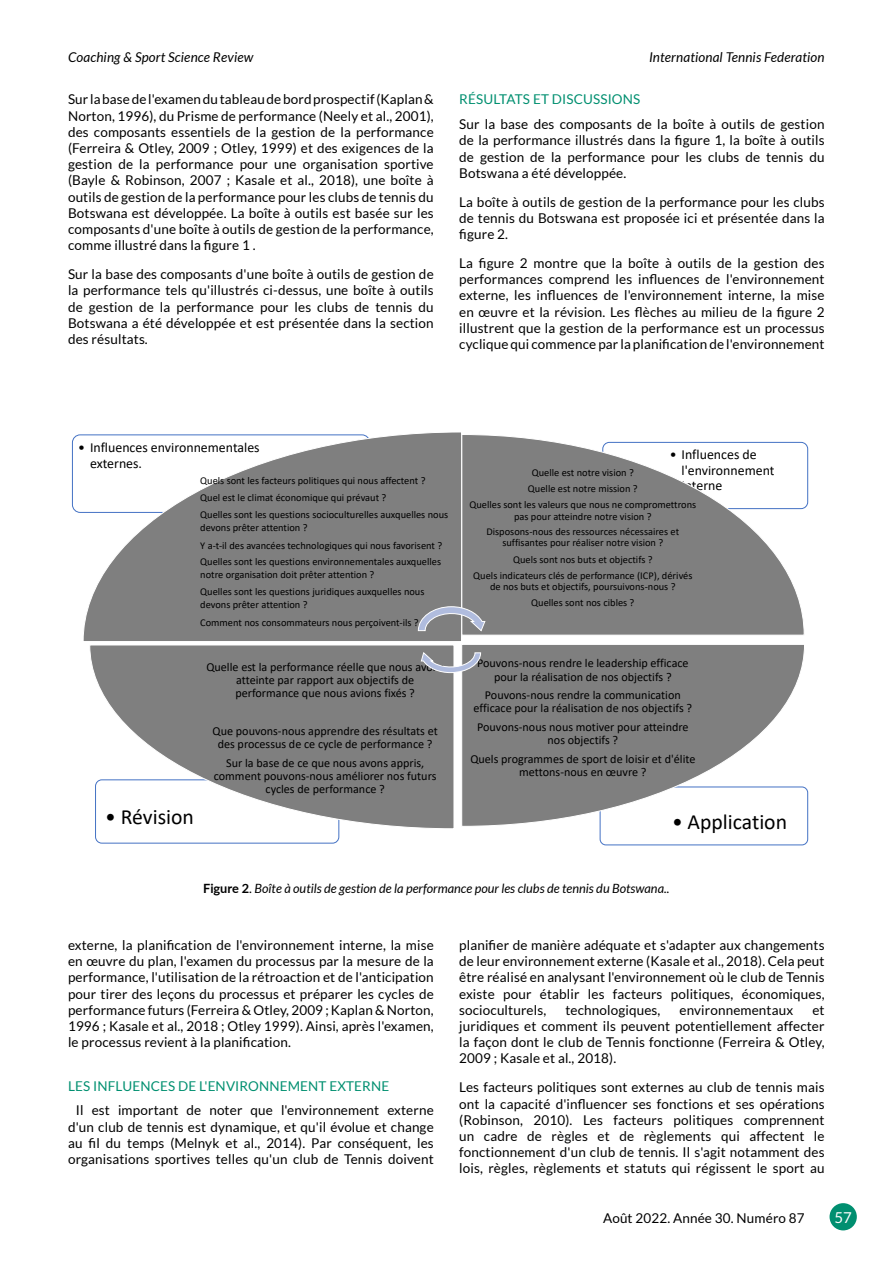
<style>
.page{position:relative;width:893px;height:1263px;background:#fff}
.page>*{position:absolute;margin:0;border:0;box-sizing:border-box;transform-origin:0 0}
.t1{font:21.75px "Calibri";color:#000}
.t2{font:15px "Lato";color:#fff}
.t3{font:13.95px/15.1px "Calibri";color:#000}
.t4{font:13.5px/16.2px "Lato";letter-spacing:.01em;color:#000;text-align:justify}
.t5{font:13.5px "Lato";letter-spacing:.01em;color:#008f70}
.t6{font:italic 13.5px "Lato";letter-spacing:.01em;color:#000}
.t7{font:italic 12.75px "Lato";color:#000}
.t8{font:12.15px/13px "Calibri";color:#000;text-align:center}
.t9{font:11.25px "Calibri";color:#000}
.t10{font:10.35px/16.5px "Calibri";color:#000}
.s1{font-weight:700;font-style:normal}
</style>
<div class="page">
<div style="left:829px;top:1203px;width:28px;height:27px;background:#008f70;border-radius:50%"></div>
<div style="left:600px;top:786px;width:208px;height:59px;border:1px solid #4472c4;border-radius:6px"></div>
<div style="left:95px;top:779px;width:244px;height:64px;border:1px solid #4472c4;border-radius:6px"></div>
<svg style="left:82px;top:432px;width:379px;height:209px"></svg>
<svg style="left:462px;top:435px;width:343px;height:200px"></svg>
<svg style="left:462px;top:645px;width:343px;height:182px"></svg>
<svg style="left:90px;top:645px;width:364px;height:185px"></svg>
<svg style="left:417px;top:606px;width:69px;height:26px;background:#999ca4"></svg>
<svg style="left:420px;top:651px;width:61px;height:22px"></svg>
<p class="t6" style="left:68px;top:50px;width:187px">Coaching &amp; Sport Science Review</p>
<p class="t6" style="left:649px;top:50px;width:177px">International Tennis Federation</p>
<p class="t4" style="left:68px;top:91px;width:367px">Sur la base de l'examen du tableau de bord prospectif (Kaplan &amp; Norton, 1996), du Prisme de performance (Neely et al., 2001), des composants essentiels de la gestion de la performance (Ferreira &amp; Otley, 2009 ; Otley, 1999) et des exigences de la gestion de la performance pour une organisation sportive (Bayle &amp; Robinson, 2007 ; Kasale et al., 2018), une boîte à outils de gestion de la performance pour les clubs de tennis du Botswana est développée. La boîte à outils est basée sur les composants d'une boîte à outils de gestion de la performance, comme illustré dans la figure 1 .</p>
<p class="t4" style="left:68px;top:266px;width:367px">Sur la base des composants d'une boîte à outils de gestion de la performance tels qu'illustrés ci-dessus, une boîte à outils de gestion de la performance pour les clubs de tennis du Botswana a été développée et est présentée dans la section des résultats.</p>
<p class="t5" style="left:459px;top:92px;width:183px">RÉSULTATS ET DISCUSSIONS</p>
<p class="t4" style="left:459px;top:116px;width:367px">Sur la base des composants de la boîte à outils de gestion de la performance illustrés dans la figure 1, la boîte à outils de gestion de la performance pour les clubs de tennis du Botswana a été développée.</p>
<p class="t4" style="left:459px;top:194px;width:367px">La boîte à outils de gestion de la performance pour les clubs de tennis du Botswana est proposée ici et présentée dans la figure 2.</p>
<p class="t4" style="left:459px;top:255px;width:367px">La figure 2 montre que la boîte à outils de la gestion des performances comprend les influences de l'environnement externe, les influences de l'environnement interne, la mise en œuvre et la révision. Les flèches au milieu de la figure 2 illustrent que la gestion de la performance est un processus cyclique qui commence par la planification de l'environnement</p>
<p class="t3" style="left:90px;top:439px;width:171px;line-height:15.6px;text-indent:-12px">• Influences environnementales externes.</p>
<p class="t10" style="left:200px;top:472px;width:227px">Quels sont les facteurs politiques qui nous affectent ?<br>Quel est le climat économique qui prévaut ?</p>
<p class="t10" style="left:200px;top:508px;width:249px;line-height:12.9px">Quelles sont les questions socioculturelles auxquelles nous devons prêter attention ?</p>
<p class="t10" style="left:200px;top:536px;width:243px">Y a-t-il des avancées technologiques qui nous favorisent ?<br>Quelles sont les questions environnementales auxquelles</p>
<p class="t10" style="left:200px;top:565px;width:226px;line-height:17.5px">notre organisation doit prêter attention ?<br>Quelles sont les questions juridiques auxquelles nous</p>
<p class="t10" style="left:200px;top:596px;width:220px;line-height:17.2px">devons prêter attention ?<br>Comment nos consommateurs nous perçoivent-ils ?</p>
<p class="t8" style="left:206px;top:659px;width:239px;line-height:13.5px">Quelle est la performance réelle que nous avons atteinte par rapport aux objectifs de performance que nous avions fixés ?</p>
<p class="t8" style="left:213px;top:724px;width:227px">Que pouvons-nous apprendre des résultats et des processus de ce cycle de performance ?</p>
<p class="t8" style="left:214px;top:756px;width:224px">Sur la base de ce que nous avons appris, comment pouvons-nous améliorer nos futurs cycles de performance ?</p>
<p class="t9" style="left:200px;top:670px;width:226px">Traduit avec www.DeepL.com/Translator (version</p>
<p class="t3" style="left:682px;top:447px;width:94px;text-indent:-12px">• Influences de l'environnement interne</p>
<p class="t10" style="left:469px;top:464px;width:228px;line-height:16px;text-align:center">Quelle est notre vision ?<br>Quelle est notre mission ?<br>Quelles sont les valeurs que nous ne compromettrons</p>
<p class="t10" style="left:486px;top:508px;width:194px;line-height:15.6px;text-align:center">pas pour atteindre notre vision ?<br>Disposons-nous des ressources nécessaires et</p>
<p class="t10" style="left:502px;top:534px;width:162px;text-align:center">suffisantes pour réaliser notre vision ?<br>Quels sont nos buts et objectifs ?</p>
<p class="t10" style="left:473px;top:569px;width:221px;line-height:11.2px;text-align:center">Quels indicateurs clés de performance (ICP), dérivés de nos buts et objectifs, poursuivons-nous ?</p>
<p class="t10" style="left:531px;top:594px;width:105px">Quelles sont nos cibles ?</p>
<p class="t8" style="left:477px;top:655px;width:213px;line-height:14px">Pouvons-nous rendre le leadership efficace pour la réalisation de nos objectifs ?</p>
<p class="t8" style="left:474px;top:688px;width:220px">Pouvons-nous rendre la communication efficace pour la réalisation de nos objectifs ?</p>
<p class="t8" style="left:477px;top:720px;width:213px">Pouvons-nous nous motiver pour atteindre nos objectifs ?</p>
<p class="t8" style="left:470px;top:752px;width:227px">Quels programmes de sport de loisir et d'élite mettons-nous en œuvre ?</p>
<h1 class="t1" style="left:105px;top:801px;width:90px">• Révision</h1>
<h1 class="t1" style="left:672px;top:807px;width:117px">• Application</h1>
<p class="t7" style="left:203px;top:881px;width:468px"><span class="s1">Figure 2</span>. Boîte à outils de gestion de la performance pour les clubs de tennis du Botswana..</p>
<p class="t4" style="left:68px;top:937px;width:367px">externe, la planification de l'environnement interne, la mise en œuvre du plan, l'examen du processus par la mesure de la performance, l'utilisation de la rétroaction et de l'anticipation pour tirer des leçons du processus et préparer les cycles de performance futurs (Ferreira &amp; Otley, 2009 ; Kaplan &amp; Norton, 1996 ; Kasale et al., 2018 ; Otley 1999). Ainsi, après l'examen, le processus revient à la planification.</p>
<p class="t5" style="left:68px;top:1078px;width:323px">LES INFLUENCES DE L'ENVIRONNEMENT EXTERNE</p>
<p class="t4" style="left:68px;top:1102px;width:367px;text-align:center">Il est important de noter que l'environnement externe d'un club de tennis est dynamique, et qu'il évolue et change au fil du temps (Melnyk et al., 2014). Par conséquent, les organisations sportives telles qu'un club de Tennis doivent</p>
<p class="t4" style="left:459px;top:937px;width:367px">planifier de manière adéquate et s'adapter aux changements de leur environnement externe (Kasale et al., 2018). Cela peut être réalisé en analysant l'environnement où le club de Tennis existe pour établir les facteurs politiques, économiques, socioculturels,</p>
<p class="t4" style="left:565px;top:1002px;width:96px">technologiques,</p>
<p class="t4" style="left:680px;top:1002px;width:115px">environnementaux</p>
<p class="t4" style="left:459px;top:1002px;width:367px;text-indent:353px">et juridiques et comment ils peuvent potentiellement affecter la façon dont le club de Tennis fonctionne (Ferreira &amp; Otley, 2009 ; Kasale et al., 2018).</p>
<p class="t4" style="left:459px;top:1079px;width:367px">Les facteurs politiques sont externes au club de tennis mais ont la capacité d'influencer ses fonctions et ses opérations (Robinson, 2010). Les facteurs politiques comprennent un cadre de règles et de règlements qui affectent le fonctionnement d'un club de tennis. Il s'agit notamment des lois, règles, règlements et statuts qui régissent le sport au</p>
<p class="t4" style="left:603px;top:1209px;width:203px">Août 2022. Année 30. Numéro 87</p>
<p class="t2" style="left:834px;top:1209px;width:19px">57</p>
</div>
